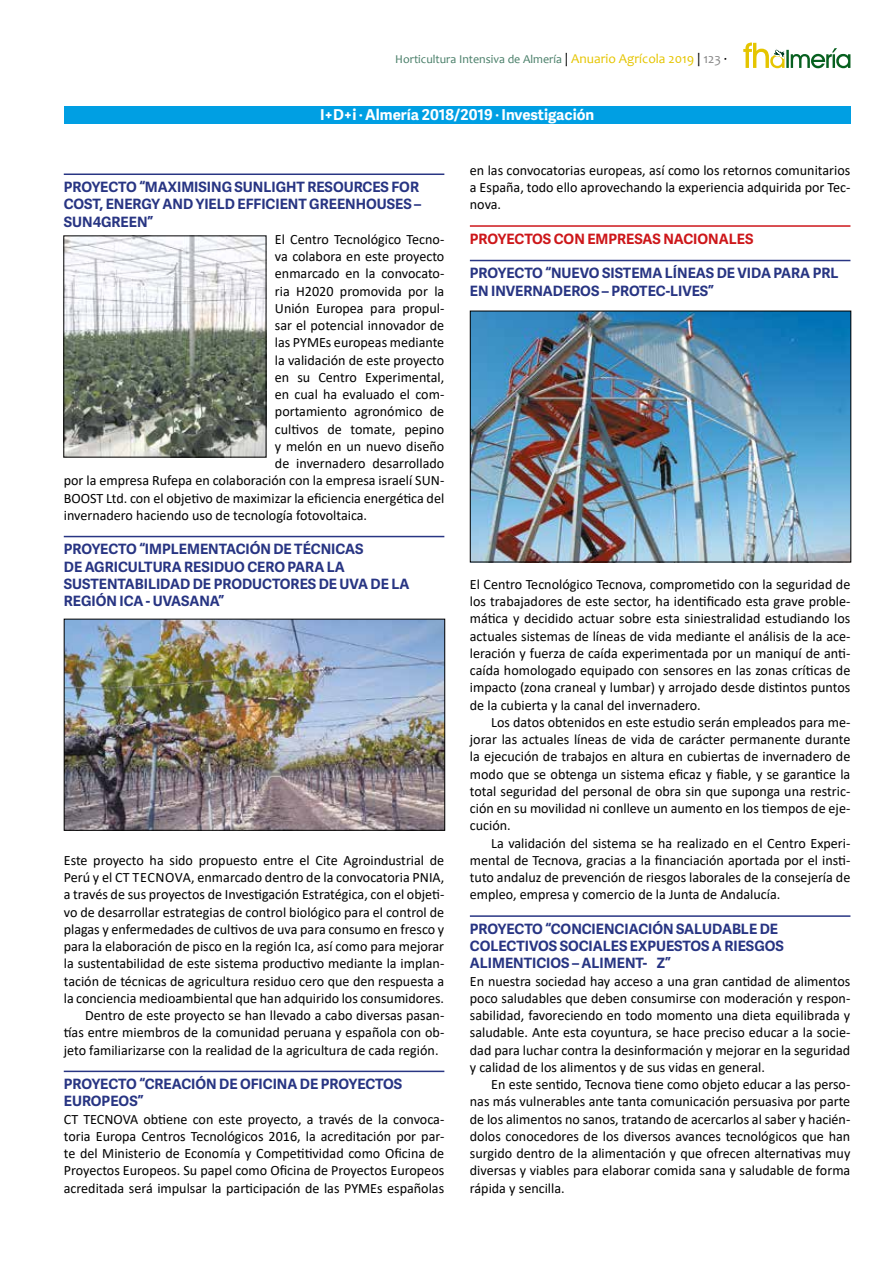
<style>
.page{position:relative;width:893px;height:1263px;background:#fff}
.page>*{position:absolute;margin:0;border:0;box-sizing:border-box;transform-origin:0 0}
.t1{font:700 15px "Adelle Sans Basic";color:#fff}
.t2{font:14.25px/17.2px "Calibri";color:#000;text-align:justify}
.t3{font:700 14.25px/17.2px "Adelle Sans Basic";color:#283583}
.t4{font:700 14.25px "Adelle Sans Basic";color:#cd171a}
.t5{font:12px "Candara";color:#477d67}
.s1{font-size:13.5px;color:#000}
.s2{font-size:13.5px;color:#e5c500}
.s3{font-size:13.5px;color:#878787}
</style>
<div class="page">
<svg style="left:743px;top:43px;width:107px;height:25px"></svg>
<div style="left:64px;top:106px;width:786px;height:17px;background:#009fe3"></div>
<hr style="left:64px;top:173px;width:380px;height:2px;background:#283583">
<hr style="left:64px;top:536px;width:380px;height:1px;background:#283583">
<hr style="left:64px;top:1070px;width:380px;height:2px;background:#283583">
<hr style="left:470px;top:225px;width:380px;height:2px;background:#cd171a">
<hr style="left:470px;top:260px;width:380px;height:1px;background:#283583">
<hr style="left:470px;top:915px;width:380px;height:2px;background:#283583">
<img style="left:65px;top:237px;width:199px;height:218px">
<img style="left:66px;top:621px;width:377px;height:208px">
<div style="left:64px;top:619px;width:381px;height:212px;border:1px solid #000"></div>
<img style="left:472px;top:313px;width:377px;height:247px">
<p class="t5" style="left:395px;top:52px;width:334px">Horticultura Intensiva de Almería <span class="s1">|</span> <span class="s2">Anuario Agrícola 2019</span> <span class="s1">|</span> <span class="s3">123</span> <span class="s1">·</span></p>
<p class="t1" style="left:320px;top:105px;width:276px">I+D+i · Almería 2018/2019 · Investigación</p>
<p class="t3" style="left:64px;top:179px;width:359px">PROYECTO “MAXIMISING SUNLIGHT RESOURCES FOR<br>COST, ENERGY AND YIELD EFFICIENT GREENHOUSES –<br>SUN4GREEN”</p>
<p class="t2" style="left:275px;top:230px;width:171px">El Centro Tecnológico Tecno-</p>
<p class="t2" style="left:275px;top:247px;width:171px">va colabora en este proyecto</p>
<p class="t2" style="left:275px;top:265px;width:171px">enmarcado en la convocato-</p>
<p class="t2" style="left:275px;top:282px;width:171px">ria H2020 promovida por la</p>
<p class="t2" style="left:275px;top:299px;width:171px">Unión Europea para propul-</p>
<p class="t2" style="left:275px;top:316px;width:171px">sar el potencial innovador de</p>
<p class="t2" style="left:275px;top:334px;width:171px">las PYMEs europeas mediante</p>
<p class="t2" style="left:275px;top:351px;width:171px">la validación de este proyecto</p>
<p class="t2" style="left:275px;top:368px;width:171px">en su Centro Experimental,</p>
<p class="t2" style="left:275px;top:385px;width:171px">en cual ha evaluado el com-</p>
<p class="t2" style="left:275px;top:403px;width:171px">portamiento agronómico de</p>
<p class="t2" style="left:275px;top:420px;width:171px">cultivos de tomate, pepino</p>
<p class="t2" style="left:275px;top:437px;width:171px">y melón en un nuevo diseño</p>
<p class="t2" style="left:275px;top:454px;width:171px">de invernadero desarrollado</p>
<p class="t2" style="left:64px;top:472px;width:382px">por la empresa Rufepa en colaboración con la empresa israelí SUN-</p>
<p class="t2" style="left:64px;top:489px;width:382px">BOOST Ltd. con el objetivo de maximizar la eficiencia energética del</p>
<p class="t2" style="left:64px;top:506px;width:305px">invernadero haciendo uso de tecnología fotovoltaica.</p>
<p class="t3" style="left:64px;top:541px;width:347px">PROYECTO “IMPLEMENTACIÓN DE TÉCNICAS<br>DE AGRICULTURA RESIDUO CERO PARA LA SUSTENTABILIDAD DE PRODUCTORES DE UVA DE LA REGIÓN ICA - UVASANA”</p>
<p class="t2" style="left:64px;top:851px;width:382px">Este proyecto ha sido propuesto entre el Cite Agroindustrial de</p>
<p class="t2" style="left:64px;top:868px;width:382px">Perú y el CT TECNOVA, enmarcado dentro de la convocatoria PNIA,</p>
<p class="t2" style="left:64px;top:886px;width:382px">a través de sus proyectos de Investigación Estratégica, con el objeti-</p>
<p class="t2" style="left:64px;top:903px;width:382px">vo de desarrollar estrategias de control biológico para el control de</p>
<p class="t2" style="left:64px;top:920px;width:382px">plagas y enfermedades de cultivos de uva para consumo en fresco y</p>
<p class="t2" style="left:64px;top:937px;width:382px">para la elaboración de pisco en la región Ica, así como para mejorar</p>
<p class="t2" style="left:64px;top:955px;width:382px">la sustentabilidad de este sistema productivo mediante la implan-</p>
<p class="t2" style="left:64px;top:972px;width:382px">tación de técnicas de agricultura residuo cero que den respuesta a</p>
<p class="t2" style="left:64px;top:989px;width:382px">la conciencia medioambiental que han adquirido los consumidores.</p>
<p class="t2" style="left:85px;top:1006px;width:361px">Dentro de este proyecto se han llevado a cabo diversas pasan-</p>
<p class="t2" style="left:64px;top:1024px;width:382px">tías entre miembros de la comunidad peruana y española con ob-</p>
<p class="t2" style="left:64px;top:1041px;width:376px">jeto familiarizarse con la realidad de la agricultura de cada región.</p>
<p class="t3" style="left:64px;top:1076px;width:340px">PROYECTO “CREACIÓN DE OFICINA DE PROYECTOS<br>EUROPEOS”</p>
<p class="t2" style="left:64px;top:1110px;width:382px">CT TECNOVA obtiene con este proyecto, a través de la convoca&shy;toria Europa Centros Tecnológicos 2016, la acreditación por par&shy;te del Ministerio de Economía y Competitividad como Oficina de Proyectos Europeos. Su papel como Oficina de Proyectos Europeos acreditada será impulsar la participación de las PYMEs españolas</p>
<p class="t2" style="left:470px;top:161px;width:382px">en las convocatorias europeas, así como los retornos comunitarios a España, todo ello aprovechando la experiencia adquirida por Tec&shy;nova.</p>
<p class="t4" style="left:470px;top:230px;width:285px">PROYECTOS CON EMPRESAS NACIONALES</p>
<p class="t3" style="left:470px;top:265px;width:370px">PROYECTO “NUEVO SISTEMA LÍNEAS DE VIDA PARA PRL<br>EN INVERNADEROS – PROTEC-LIVES”</p>
<p class="t2" style="left:470px;top:575px;width:382px">El Centro Tecnológico Tecnova, comprometido con la seguridad de los trabajadores de este sector, ha identificado esta grave proble&shy;mática y decidido actuar sobre esta siniestralidad estudiando los actuales sistemas de líneas de vida mediante el análisis de la ace&shy;leración y fuerza de caída experimentada por un maniquí de anti&shy;caída homologado equipado con sensores en las zonas críticas de impacto (zona craneal y lumbar) y arrojado desde distintos puntos de la cubierta y la canal del invernadero.</p>
<p class="t2" style="left:470px;top:713px;width:382px;text-indent:21px">Los datos obtenidos en este estudio serán empleados para me&shy;jorar las actuales líneas de vida de carácter permanente durante la ejecución de trabajos en altura en cubiertas de invernadero de modo que se obtenga un sistema eficaz y fiable, y se garantice la total seguridad del personal de obra sin que suponga una restric&shy;ción en su movilidad ni conlleve un aumento en los tiempos de eje&shy;cución.</p>
<p class="t2" style="left:470px;top:834px;width:382px;text-indent:21px">La validación del sistema se ha realizado en el Centro Experi&shy;mental de Tecnova, gracias a la financiación aportada por el insti&shy;tuto andaluz de prevención de riesgos laborales de la consejería de empleo, empresa y comercio de la Junta de Andalucía.</p>
<p class="t3" style="left:470px;top:920px;width:315px">PROYECTO “CONCIENCIACIÓN SALUDABLE DE<br>COLECTIVOS SOCIALES EXPUESTOS A RIESGOS<br>ALIMENTICIOS – ALIMENT- ΑZ”</p>
<p class="t2" style="left:470px;top:972px;width:382px">En nuestra sociedad hay acceso a una gran cantidad de alimentos poco saludables que deben consumirse con moderación y respon&shy;sabilidad, favoreciendo en todo momento una dieta equilibrada y saludable. Ante esta coyuntura, se hace preciso educar a la socie&shy;dad para luchar contra la desinformación y mejorar en la seguridad y calidad de los alimentos y de sus vidas en general.</p>
<p class="t2" style="left:470px;top:1075px;width:382px;text-indent:21px">En este sentido, Tecnova tiene como objeto educar a las perso&shy;nas más vulnerables ante tanta comunicación persuasiva por parte de los alimentos no sanos, tratando de acercarlos al saber y hacién&shy;dolos conocedores de los diversos avances tecnológicos que han surgido dentro de la alimentación y que ofrecen alternativas muy diversas y viables para elaborar comida sana y saludable de forma rápida y sencilla.</p>
</div>
